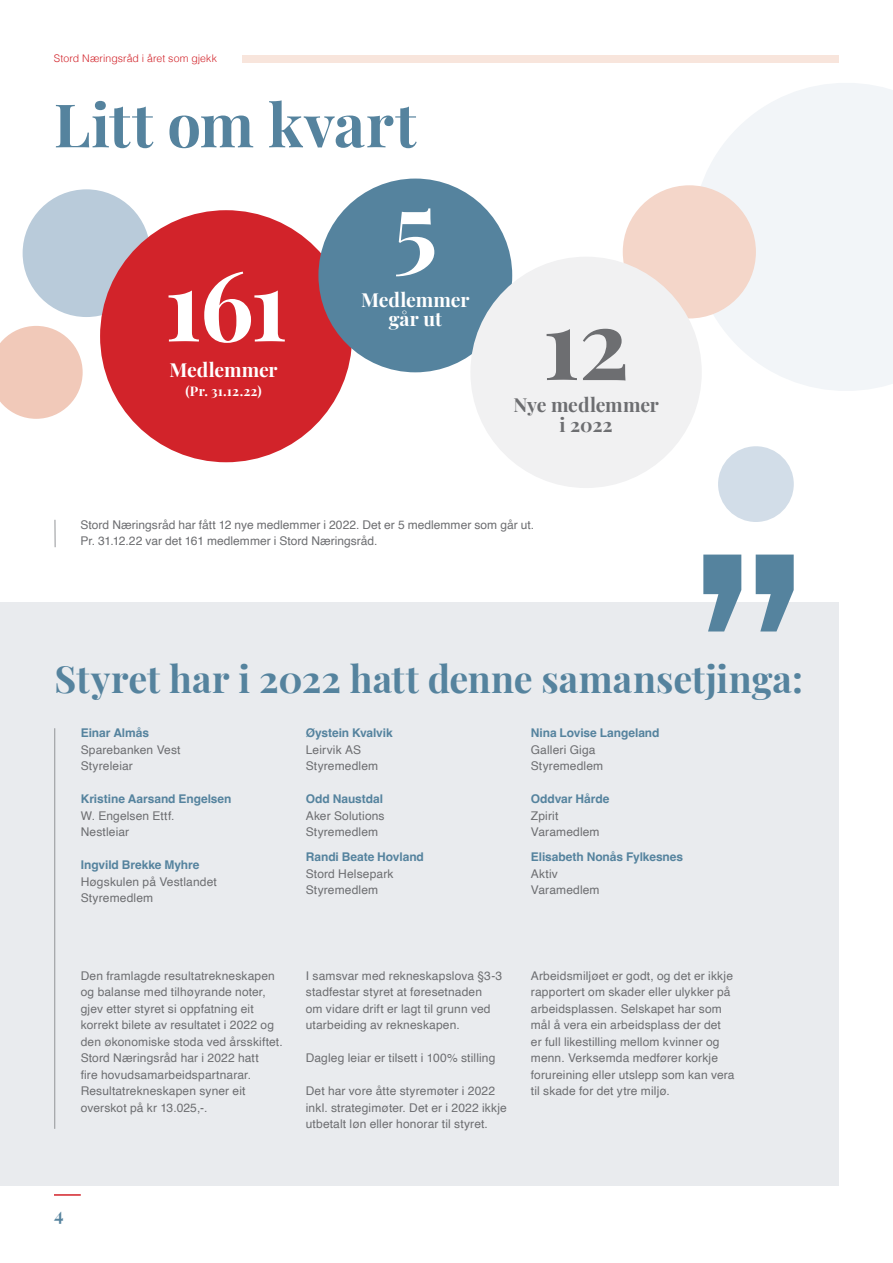
<style>
.page{position:relative;width:893px;height:1263px;background:#fff}
.page>*{position:absolute;margin:0;border:0;box-sizing:border-box;transform-origin:0 0}
.t1{font:700 96.75px "Playfair Display";color:#fff}
.t2{font:700 96.75px "Playfair Display";color:#6d6e71}
.t3{font:700 60px "Playfair Display";letter-spacing:.015em;color:#55839e}
.t4{font:700 37.5px "Playfair Display";color:#55839e}
.t5{font:700 19.35px/19.4px "Playfair Display";letter-spacing:-.01em;color:#fff;text-align:center}
.t6{font:700 19.35px/19.4px "Playfair Display";letter-spacing:-.01em;color:#6d6e71;text-align:center}
.t7{font:700 18px "Playfair Display";color:#55839e}
.t8{font:700 13.35px "Playfair Display";letter-spacing:.02em;color:#fff}
.t9{font:12px/16.5px "Helvetica";letter-spacing:.01em;color:#6d6e71}
.t10{font:700 12px "Helvetica";letter-spacing:-.005em;color:#55839e}
.t11{font:300 10.5px "Helvetica";letter-spacing:.01em;color:#d2232a}
</style>
<div class="page">
<hr style="left:54px;top:1194px;width:27px;height:2px;background:#d2232a">
<div style="left:0;top:602px;width:839px;height:583px;background:#e9ebee"></div>
<div style="left:242px;top:55px;width:597px;height:7px;background:#f8e5dc"></div>
<svg style="left:689px;top:83px;width:204px;height:308px;fill:#f2f5f8"></svg>
<div style="left:623px;top:185px;width:133px;height:133px;background:#f4d6c9;border-radius:50%"></div>
<div style="left:23px;top:189px;width:127px;height:128px;background:#b9cbda;border-radius:50%"></div>
<div style="left:100px;top:210px;width:252px;height:252px;background:#d2232a;border-radius:50%"></div>
<div style="left:318px;top:179px;width:194px;height:193px;background:#55839e;border-radius:50%"></div>
<div style="left:470px;top:257px;width:232px;height:231px;background:#f1f1f2;border-radius:50%"></div>
<svg style="left:0;top:326px;width:83px;height:93px"></svg>
<div style="left:718px;top:446px;width:76px;height:76px;background:#d2dde8;border-radius:50%"></div>
<svg style="left:703px;top:554px;width:91px;height:77px"></svg>
<hr style="left:54px;top:728px;width:1px;height:401px;background:#939598">
<svg style="left:55px;top:520px;width:1px;height:27px"></svg>
<p class="t11" style="left:54px;top:49px;width:165px">Stord Næringsråd i året som gjekk</p>
<h2 class="t3" style="left:54px;top:78px;width:364px">Litt om kvart</h2>
<h1 class="t1" style="left:165px;top:229px;width:124px">161</h1>
<h3 class="t5" style="left:169px;top:358px;width:110px">Medlemmer</h3>
<p class="t8" style="left:185px;top:381px;width:78px">(Pr. 31.12.22)</p>
<h1 class="t1" style="left:393px;top:150px;width:46px">5</h1>
<h3 class="t5" style="left:361px;top:288px;width:110px">Medlemmer går ut</h3>
<h1 class="t2" style="left:543px;top:268px;width:88px">12</h1>
<h3 class="t6" style="left:513px;top:394px;width:147px">Nye medlemmer i 2022</h3>
<p class="t9" style="left:81px;top:517px;width:455px">Stord Næringsråd har fått 12 nye medlemmer i 2022. Det er 5 medlemmer som går ut.<br>Pr. 31.12.22 var det 161 medlemmer i Stord Næringsråd.</p>
<h3 class="t4" style="left:55px;top:650px;width:750px">Styret har i 2022 hatt denne samansetjinga:</h3>
<p class="t10" style="left:81px;top:726px;width:70px">Einar Almås</p>
<p class="t9" style="left:81px;top:742px;width:101px">Sparebanken Vest<br>Styreleiar</p>
<p class="t10" style="left:81px;top:792px;width:152px">Kristine Aarsand Engelsen</p>
<p class="t9" style="left:81px;top:808px;width:95px">W. Engelsen Ettf.<br>Nestleiar</p>
<p class="t10" style="left:81px;top:858px;width:120px">Ingvild Brekke Myhre</p>
<p class="t9" style="left:81px;top:874px;width:138px">Høgskulen på Vestlandet<br>Styremedlem</p>
<p class="t10" style="left:306px;top:726px;width:88px">Øystein Kvalvik</p>
<p class="t9" style="left:306px;top:742px;width:74px">Leirvik AS<br>Styremedlem</p>
<p class="t10" style="left:306px;top:792px;width:79px">Odd Naustdal</p>
<p class="t9" style="left:306px;top:808px;width:80px">Aker Solutions<br>Styremedlem</p>
<p class="t10" style="left:306px;top:850px;width:120px">Randi Beate Hovland</p>
<p class="t9" style="left:306px;top:866px;width:89px">Stord Helsepark<br>Styremedlem</p>
<p class="t10" style="left:531px;top:726px;width:130px">Nina Lovise Langeland</p>
<p class="t9" style="left:531px;top:742px;width:74px">Galleri Giga<br>Styremedlem</p>
<p class="t10" style="left:531px;top:792px;width:80px">Oddvar Hårde</p>
<p class="t9" style="left:531px;top:808px;width:70px">Zpirit<br>Varamedlem</p>
<p class="t10" style="left:531px;top:850px;width:154px">Elisabeth Nonås Fylkesnes</p>
<p class="t9" style="left:531px;top:866px;width:70px">Aktiv<br>Varamedlem</p>
<p class="t9" style="left:81px;top:967px;width:204px">Den framlagde resultatrekneskapen og balanse med tilhøyrande noter, gjev etter styret si oppfatning eit korrekt bilete av resultatet i 2022 og den økonomiske stoda ved årsskiftet.<br>Stord Næringsråd har i 2022 hatt<br>fire hovudsamarbeidspartnarar.<br>Resultatrekneskapen syner eit overskot på kr 13.025,-.</p>
<p class="t9" style="left:306px;top:967px;width:198px">I samsvar med rekneskapslova §3-3 stadfestar styret at føresetnaden<br>om vidare drift er lagt til grunn ved utarbeiding av rekneskapen.</p>
<p class="t9" style="left:306px;top:1050px;width:191px">Dagleg leiar er tilsett i 100% stilling</p>
<p class="t9" style="left:306px;top:1083px;width:203px">Det har vore åtte styremøter i 2022 inkl. strategimøter. Det er i 2022 ikkje utbetalt løn eller honorar til styret.</p>
<p class="t9" style="left:531px;top:967px;width:205px">Arbeidsmiljøet er godt, og det er ikkje rapportert om skader eller ulykker på arbeidsplassen. Selskapet har som mål å vera ein arbeidsplass der det er full likestilling mellom kvinner og menn. Verksemda medfører korkje forureining eller utslepp som kan vera til skade for det ytre miljø.</p>
<h3 class="t7" style="left:54px;top:1200px;width:11px">4</h3>
</div>
